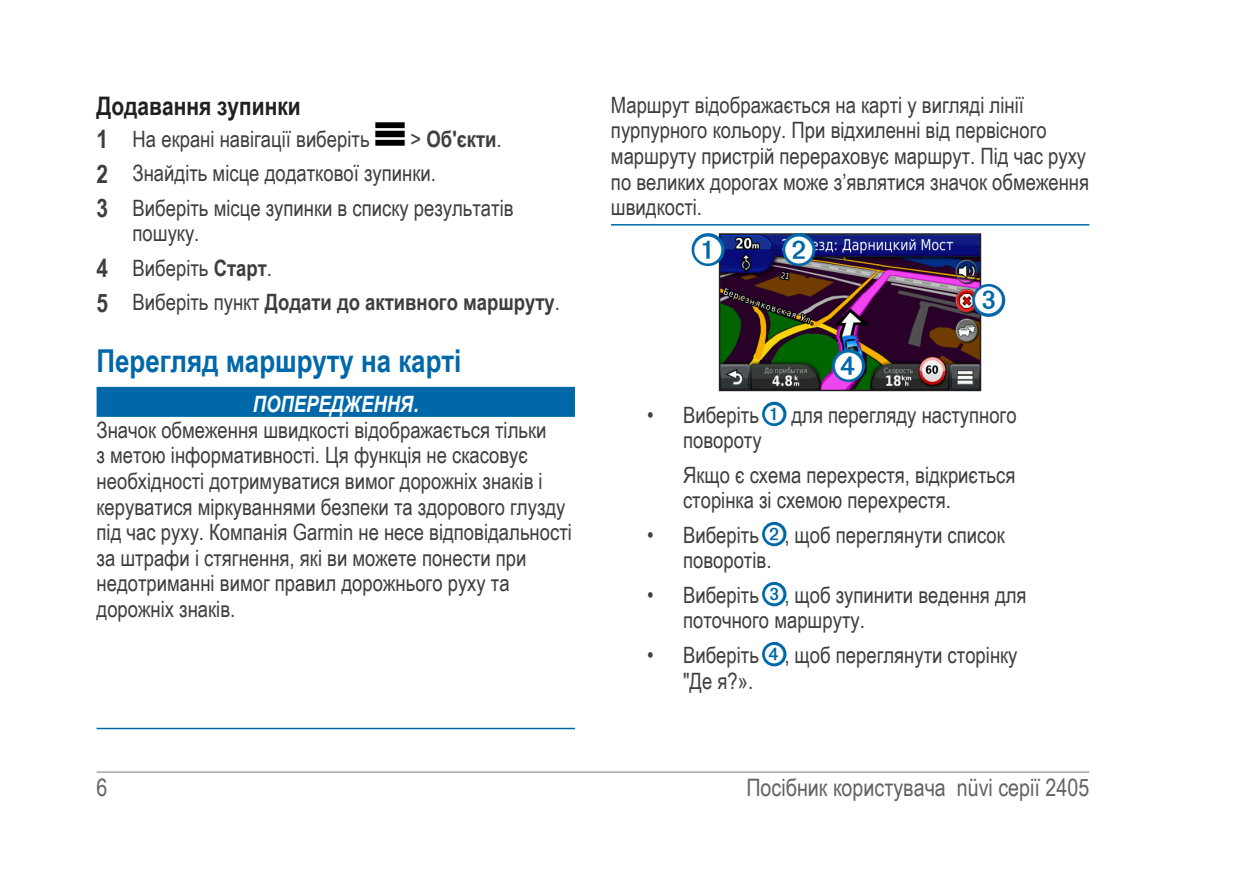
<style>
.page{position:relative;width:1234px;height:893px;background:#fff}
.page>*{position:absolute;margin:0;border:0;box-sizing:border-box;transform-origin:0 0}
.Heading_2__Chapter{font:700 31.5px "Arial Narrow";color:#0068a9}
.Heading_3__Section{font:700 25.5px "Arial Narrow";color:#231f20}
.t1{font:24px "Arial Narrow";color:#636366}
.ANSI_Notice_Body{font:22.5px/25.5px "Arial Narrow";color:#3e3e3f}
.Procedure_Bullet_1{font:22.5px/25.5px "Arial Narrow";color:#3e3e3f}
.Procedure{font:22.5px/25.5px "Arial Narrow";color:#3e3e3f}
.Procedure_Indent_for{font:22.5px/25.5px "Arial Narrow";color:#3e3e3f}
.Procedure-2{font:700 22.5px "Arial Narrow";color:#3e3e3f}
.ANSI_NOTICE_Panel{font:italic 700 22.5px "Arial Narrow";color:#fff}
.s1{font-weight:700;font-size:25.5px}
.s2{font-weight:400}
.s3{font-weight:700}
.s4{font-size:25.5px}
.s5{color:#fff}
</style>
<div class="page">
<hr style="left:97px;top:772px;width:992px;height:1px;background:#76787b">
<div style="left:97px;top:387px;width:478px;height:30px;background:#0068a9"></div>
<hr style="left:97px;top:728px;width:478px;height:1px;background:#0068a9">
<img style="left:375px;top:122px;width:30px;height:24px">
<hr style="left:611px;top:224px;width:478px;height:2px;background:#0068a9">
<img style="left:721px;top:236px;width:256px;height:152px">
<div style="left:718px;top:233px;width:262px;height:158px;border:2px solid #231f20"></div>
<svg style="left:762px;top:401px;width:25px;height:26px"></svg>
<svg style="left:762px;top:521px;width:25px;height:26px"></svg>
<svg style="left:762px;top:581px;width:25px;height:26px"></svg>
<svg style="left:762px;top:641px;width:25px;height:26px"></svg>
<svg style="left:828px;top:346px;width:39px;height:39px;background:#2c5785"></svg>
<svg style="left:969px;top:281px;width:37px;height:39px"></svg>
<svg style="left:691px;top:233px;width:36px;height:36px"></svg>
<svg style="left:779px;top:233px;width:39px;height:36px"></svg>
<p class="Heading_3__Section" style="left:97px;top:87px;width:205px">Додавання зупинки</p>
<p class="Procedure" style="left:97px;top:125px;width:274px"><span class="s1">1</span> На екрані навігації виберіть</p>
<p class="Procedure-2" style="left:410px;top:122px;width:93px"><span class="s2">&gt;</span> Об'єкти<span class="s2">.</span></p>
<p class="Procedure" style="left:97px;top:160px;width:341px"><span class="s1">2</span> Знайдіть місце додаткової зупинки.</p>
<p class="Procedure" style="left:133px;top:194px;width:382px;text-indent:-36px"><span class="s1">3</span> Виберіть місце зупинки в списку результатів пошуку.</p>
<p class="Procedure" style="left:97px;top:254px;width:177px"><span class="s1">4</span> Виберіть <span class="s3">Старт</span>.</p>
<p class="Procedure-2" style="left:97px;top:285px;width:464px"><span class="s4">5</span> <span class="s2">Виберіть пункт</span> Додати до активного маршруту<span class="s2">.</span></p>
<p class="Heading_2__Chapter" style="left:97px;top:337px;width:366px">Перегляд маршруту на карті</p>
<p class="ANSI_NOTICE_Panel" style="left:252px;top:387px;width:168px">ПОПЕРЕДЖЕННЯ.</p>
<p class="ANSI_Notice_Body" style="left:97px;top:416px;width:476px">Значок обмеження швидкості відображається тільки<br>з метою інформативності. Ця функція не скасовує необхідності дотримуватися вимог дорожніх знаків і керуватися міркуваннями безпеки та здорового глузду під час руху. Компанія Garmin не несе відповідальності за штрафи і стягнення, які ви можете понести при недотриманні вимог правил дорожнього руху та дорожніх знаків.</p>
<p class="ANSI_Notice_Body" style="left:611px;top:91px;width:479px">Маршрут відображається на карті у вигляді лінії пурпурного кольору. При відхиленні від первісного маршруту пристрій перераховує маршрут. Під час руху по великих дорогах може з’являтися значок обмеження швидкості.</p>
<p class="Procedure_Bullet_1" style="left:683px;top:401px;width:335px;text-indent:-36px">• Виберіть <span class="s5">➊</span> для перегляду наступного повороту</p>
<p class="Procedure_Indent_for" style="left:683px;top:461px;width:334px">Якщо є схема перехрестя, відкриється сторінка зі схемою перехрестя.</p>
<p class="Procedure_Bullet_1" style="left:683px;top:521px;width:323px;text-indent:-36px">• Виберіть <span class="s5">➋</span>, щоб переглянути список поворотів.</p>
<p class="Procedure_Bullet_1" style="left:683px;top:581px;width:345px;text-indent:-36px">• Виберіть <span class="s5">➌</span>, щоб зупинити ведення для поточного маршруту.</p>
<p class="Procedure_Bullet_1" style="left:683px;top:641px;width:336px;text-indent:-36px">• Виберіть <span class="s5">➍</span>, щоб переглянути сторінку "Де я?».</p>
<p class="t1" style="left:97px;top:770px;width:12px">6</p>
<p class="t1" style="left:746px;top:770px;width:344px">Посібник користувача nüvi серії 2405</p>
</div>
